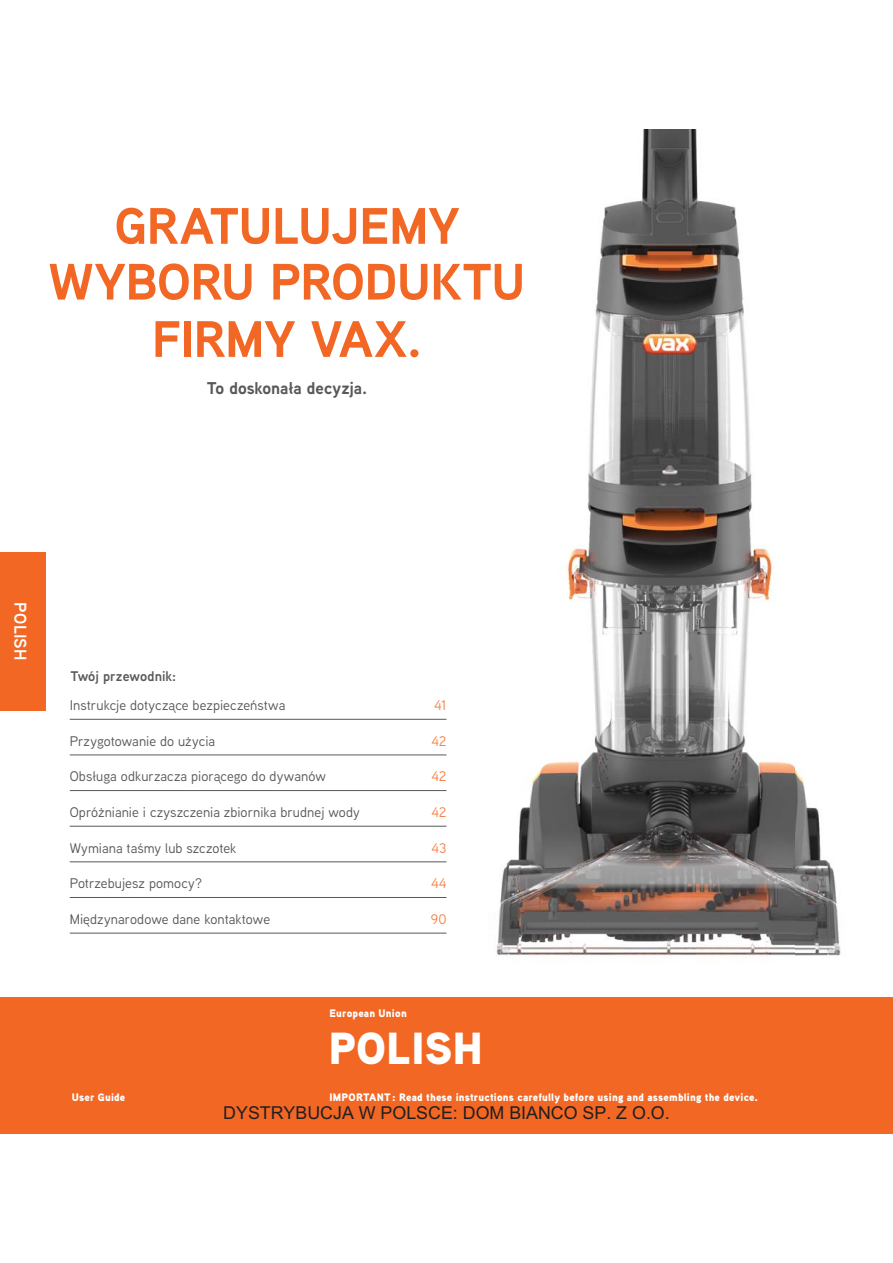
<style>
.page{position:relative;width:893px;height:1263px;background:#fff}
.page>*{position:absolute;margin:0;border:0;box-sizing:border-box;transform-origin:0 0}
.t1{font:700 51.15px/56.6px "Vax Aaux Next";letter-spacing:-.01em;color:#f26724;text-align:center}
.t2{font:900 45px "Vax Aaux Next";color:#fff}
.t3{font:17.85px "Arial";color:#231f20}
.t4{font:700 17.1px "Vax Aaux Next";letter-spacing:-.005em;color:#58595b}
.t5{font:600 17.1px "Vax Aaux Next";letter-spacing:.01em;color:#fff}
.t6{font:13.95px "Vax Aaux Next";color:#58595b}
.t7{font:600 13.95px "Vax Aaux Next";color:#58595b}
.t8{font:13.95px "Vax Aaux Next";letter-spacing:-.015em;color:#f58448}
.t9{font:900 10.8px "Vax Aaux Next";letter-spacing:.015em;color:#fff}
</style>
<div class="page">
<div style="left:0;top:997px;width:892px;height:136px;background:#f26724"></div>
<img style="left:496px;top:129px;width:345px;height:827px">
<hr style="left:70px;top:719px;width:376px;height:1px;background:#58595b">
<hr style="left:70px;top:755px;width:376px;height:1px;background:#58595b">
<hr style="left:70px;top:790px;width:376px;height:1px;background:#58595b">
<hr style="left:70px;top:826px;width:376px;height:1px;background:#58595b">
<hr style="left:70px;top:861px;width:376px;height:1px;background:#58595b">
<hr style="left:70px;top:897px;width:376px;height:1px;background:#58595b">
<hr style="left:70px;top:933px;width:376px;height:1px;background:#58595b">
<div style="left:0;top:552px;width:45px;height:158px;background:#f26724"></div>
<h1 class="t1" style="left:49px;top:202px;width:477px">GRATULUJEMY<br>WYBORU PRODUKTU<br>FIRMY VAX.</h1>
<p class="t4" style="left:207px;top:382px;width:162px">To doskonała decyzja.</p>
<p class="t5" style="left:30px;top:602px;width:59px;rotate:90deg">POLISH</p>
<p class="t7" style="left:71px;top:668px;width:107px">Twój przewodnik:</p>
<p class="t6" style="left:70px;top:700px;width:217px">Instrukcje dotyczące bezpieczeństwa</p>
<p class="t8" style="left:434px;top:700px;width:14px">41</p>
<p class="t6" style="left:70px;top:736px;width:147px">Przygotowanie do użycia</p>
<p class="t8" style="left:431px;top:736px;width:17px">42</p>
<p class="t6" style="left:70px;top:772px;width:257px">Obsługa odkurzacza piorącego do dywanów</p>
<p class="t8" style="left:431px;top:772px;width:17px">42</p>
<p class="t6" style="left:70px;top:807px;width:291px">Opróżnianie i czyszczenia zbiornika brudnej wody</p>
<p class="t8" style="left:431px;top:807px;width:17px">42</p>
<p class="t6" style="left:70px;top:843px;width:168px">Wymiana taśmy lub szczotek</p>
<p class="t8" style="left:431px;top:843px;width:16px">43</p>
<p class="t6" style="left:70px;top:879px;width:134px">Potrzebujesz pomocy?</p>
<p class="t8" style="left:431px;top:879px;width:17px">44</p>
<p class="t6" style="left:70px;top:914px;width:202px">Międzynarodowe dane kontaktowe</p>
<p class="t8" style="left:431px;top:914px;width:17px">90</p>
<p class="t9" style="left:329px;top:1010px;width:79px">European Union</p>
<h2 class="t2" style="left:328px;top:1033px;width:156px">POLISH</h2>
<p class="t9" style="left:72px;top:1094px;width:55px">User Guide</p>
<p class="t9" style="left:329px;top:1094px;width:430px">IMPORTANT : Read these instructions carefully before using and assembling the device.</p>
<p class="t3" style="left:223px;top:1102px;width:448px">DYSTRYBUCJA W POLSCE: DOM BIANCO SP. Z O.O.</p>
</div>
